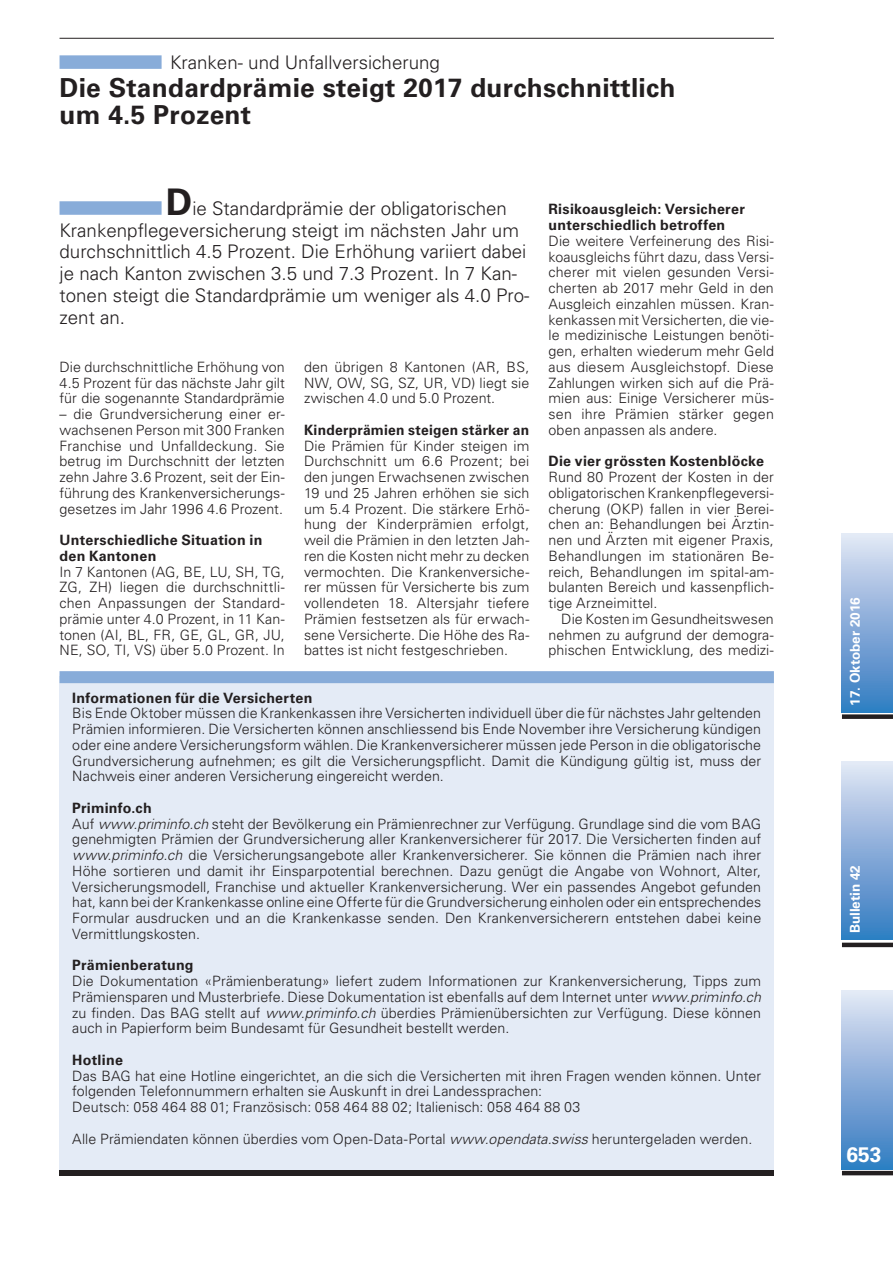
<style>
.page{position:relative;width:893px;height:1263px;background:#fff}
.page>*{position:absolute;margin:0;border:0;box-sizing:border-box;transform-origin:0 0}
.t1{font:700 26.25px/27.8px "Univers LT Std";letter-spacing:.01em;color:#231f20}
.t2{font:700 21px "Univers LT Std";color:#fff}
.t3{font:300 18.75px/21.8px "Univers LT Std";color:#231f20}
.t4{font:300 14.25px/15.8px "Univers LT Std";letter-spacing:.005em;color:#231f20;text-align:justify}
.t5{font:700 14.25px/15.8px "Univers LT Std";letter-spacing:.02em;color:#231f20}
.t6{font:700 13.5px "Univers LT Std";color:#fff}
.s1{font-weight:700;font-size:36.75px}
.s2{font-weight:700}
.s3{font-style:italic}
</style>
<div class="page">
<hr style="left:60px;top:38px;width:714px;height:1px;background:#231f20">
<div style="left:842px;top:991px;width:51px;height:178px;background:linear-gradient(to bottom,#e3e4f4,#337ac1)"></div>
<div style="left:842px;top:714px;width:51px;height:5px;background:#231f20"></div>
<hr style="left:842px;top:943px;width:51px;height:4px;background:#231f20">
<hr style="left:842px;top:1171px;width:51px;height:4px;background:#231f20">
<div style="left:842px;top:534px;width:51px;height:178px;background:linear-gradient(to bottom,#e3e4f4,#327ac1)"></div>
<div style="left:842px;top:761px;width:51px;height:179px;background:linear-gradient(to bottom,#e3e5f4,#3179c1)"></div>
<div style="left:60px;top:55px;width:102px;height:14px;background:#88acd9"></div>
<div style="left:60px;top:201px;width:102px;height:14px;background:#88acd9"></div>
<div style="left:60px;top:676px;width:714px;height:494px;background:#e4ebf6"></div>
<div style="left:60px;top:1170px;width:714px;height:5px;background:#231f20"></div>
<div style="left:60px;top:671px;width:714px;height:12px;background:#88acd9"></div>
<h3 class="t3" style="left:170px;top:51px;width:271px">Kranken- und Unfallversicherung</h3>
<h1 class="t1" style="left:60px;top:74px;width:617px">Die Standardprämie steigt 2017 durchschnittlich um 4.5 Prozent</h1>
<p class="t3" style="left:60px;top:197px;width:471px;text-indent:106px"><span class="s1">D</span>ie Standardprämie der obligatorischen Krankenpflegeversicherung steigt im nächsten Jahr um durchschnittlich 4.5 Prozent. Die Erhöhung variiert dabei je nach Kanton zwischen 3.5 und 7.3 Prozent. In 7 Kan&shy;tonen steigt die Standardprämie um weniger als 4.0 Pro&shy;zent an.</p>
<p class="t4" style="left:60px;top:359px;width:227px">Die durchschnittliche Erhöhung von 4.5 Prozent für das nächste Jahr gilt für die sogenannte Standardprämie</p>
<p class="t4" style="left:60px;top:406px;width:227px">– die Grundversicherung einer er&shy;wachsenen Person mit 300 Franken Franchise und Unfalldeckung. Sie betrug im Durchschnitt der letzten zehn Jahre 3.6 Prozent, seit der Ein&shy;führung des Krankenversicherungs&shy;gesetzes im Jahr 1996 4.6 Prozent.</p>
<p class="t5" style="left:60px;top:532px;width:204px">Unterschiedliche Situation in den Kantonen</p>
<p class="t4" style="left:60px;top:564px;width:227px">In 7 Kantonen (AG, BE, LU, SH, TG, ZG, ZH) liegen die durchschnittli&shy;chen Anpassungen der Standard&shy;prämie unter 4.0 Prozent, in 11 Kan&shy;tonen (AI, BL, FR, GE, GL, GR, JU, NE, SO, TI, VS) über 5.0 Prozent. In</p>
<p class="t4" style="left:304px;top:359px;width:227px">den übrigen 8 Kantonen (AR, BS, NW, OW, SG, SZ, UR, VD) liegt sie zwischen 4.0 und 5.0 Prozent.</p>
<p class="t5" style="left:304px;top:422px;width:227px">Kinderprämien steigen stärker an</p>
<p class="t4" style="left:304px;top:438px;width:227px">Die Prämien für Kinder steigen im Durchschnitt um 6.6 Prozent; bei den jungen Erwachsenen zwischen 19 und 25 Jahren erhöhen sie sich um 5.4 Prozent. Die stärkere Erhö&shy;hung der Kinderprämien erfolgt, weil die Prämien in den letzten Jah&shy;ren die Kosten nicht mehr zu decken vermochten. Die Krankenversiche&shy;rer müssen für Versicherte bis zum vollendeten 18. Altersjahr tiefere Prämien festsetzen als für erwach&shy;sene Versicherte. Die Höhe des Ra&shy;battes ist nicht festgeschrieben.</p>
<p class="t5" style="left:549px;top:202px;width:198px">Risikoausgleich: Versicherer unterschiedlich betroffen</p>
<p class="t4" style="left:549px;top:233px;width:227px">Die weitere Verfeinerung des Risi&shy;koausgleichs führt dazu, dass Versi&shy;cherer mit vielen gesunden Versi&shy;cherten ab 2017 mehr Geld in den Ausgleich einzahlen müssen. Kran&shy;kenkassen mit Versicherten, die vie&shy;le medizinische Leistungen benöti&shy;gen, erhalten wiederum mehr Geld aus diesem Ausgleichstopf. Diese Zahlungen wirken sich auf die Prä&shy;mien aus: Einige Versicherer müs&shy;sen ihre Prämien stärker gegen oben anpassen als andere.</p>
<p class="t5" style="left:549px;top:453px;width:217px">Die vier grössten Kostenblöcke</p>
<p class="t4" style="left:549px;top:469px;width:227px">Rund 80 Prozent der Kosten in der obligatorischen Krankenpflegeversi&shy;cherung (OKP) fallen in vier Berei&shy;chen an: Behandlungen bei Ärztin&shy;nen und Ärzten mit eigener Praxis, Behandlungen im stationären Be&shy;reich, Behandlungen im spital-am&shy;bulanten Bereich und kassenpflich&shy;tige Arzneimittel.</p>
<p class="t4" style="left:549px;top:611px;width:227px;text-indent:13px">Die Kosten im Gesundheitswesen nehmen zu aufgrund der demogra&shy;phischen Entwicklung, des medizi-</p>
<p class="t5" style="left:72px;top:690px;width:242px">Informationen für die Versicherten</p>
<p class="t4" style="left:72px;top:705px;width:690px">Bis Ende Oktober müssen die Krankenkassen ihre Versicherten individuell über die für nächstes Jahr geltenden Prämien informieren. Die Versicherten können anschliessend bis Ende November ihre Versicherung kündigen oder eine andere Versicherungsform wählen. Die Krankenversicherer müssen jede Person in die obligatorische Grundversicherung aufnehmen; es gilt die Versicherungspflicht. Damit die Kündigung gültig ist, muss der Nachweis einer anderen Versicherung eingereicht werden.</p>
<p class="t4" style="left:72px;top:800px;width:690px;text-align:left"><span class="s2">Priminfo.ch<br></span>Auf <span class="s3">www.priminfo.ch</span> steht der Bevölkerung ein Prämienrechner zur Verfügung. Grundlage sind die vom BAG genehmigten Prämien der Grundversicherung aller Krankenversicherer für 2017. Die Versicherten finden auf <span class="s3">www.priminfo.ch</span> die Versicherungsangebote aller Krankenversicherer. Sie können die Prämien nach ihrer Höhe sortieren und damit ihr Einsparpotential berechnen. Dazu genügt die Angabe von Wohnort, Alter, Versicherungsmodell, Franchise und aktueller Krankenversicherung. Wer ein passendes Angebot gefunden hat, kann bei der Krankenkasse online eine Offerte für die Grundversicherung einholen oder ein entsprechendes Formular ausdrucken und an die Krankenkasse senden. Den Krankenversicherern entstehen dabei keine Vermittlungskosten.</p>
<p class="t5" style="left:72px;top:958px;width:123px">Prämienberatung</p>
<p class="t4" style="left:72px;top:973px;width:690px">Die Dokumentation «Prämienberatung» liefert zudem Informationen zur Krankenversicherung, Tipps zum Prämiensparen und Musterbriefe. Diese Dokumentation ist ebenfalls auf dem Internet unter <span class="s3">www.priminfo.ch </span>zu finden. Das BAG stellt auf <span class="s3">www.priminfo.ch</span> überdies Prämienübersichten zur Verfügung. Diese können auch in Papierform beim Bundesamt für Gesundheit bestellt werden.</p>
<p class="t5" style="left:72px;top:1052px;width:52px">Hotline</p>
<p class="t4" style="left:72px;top:1068px;width:690px;text-align:left">Das BAG hat eine Hotline eingerichtet, an die sich die Versicherten mit ihren Fragen wenden können. Unter folgenden Telefonnummern erhalten sie Auskunft in drei Landessprachen:<br>Deutsch: 058 464 88 01; Französisch: 058 464 88 02; Italienisch: 058 464 88 03</p>
<p class="t4" style="left:72px;top:1131px;width:681px">Alle Prämiendaten können überdies vom Open-Data-Portal <span class="s3">www.opendata.swiss</span> heruntergeladen werden.</p>
<p class="t6" style="left:847px;top:706px;width:110px;rotate:-90deg">17. Oktober 2016</p>
<p class="t6" style="left:847px;top:933px;width:70px;rotate:-90deg">Bulletin 42</p>
<h2 class="t2" style="left:846px;top:1142px;width:37px">653</h2>
</div>
